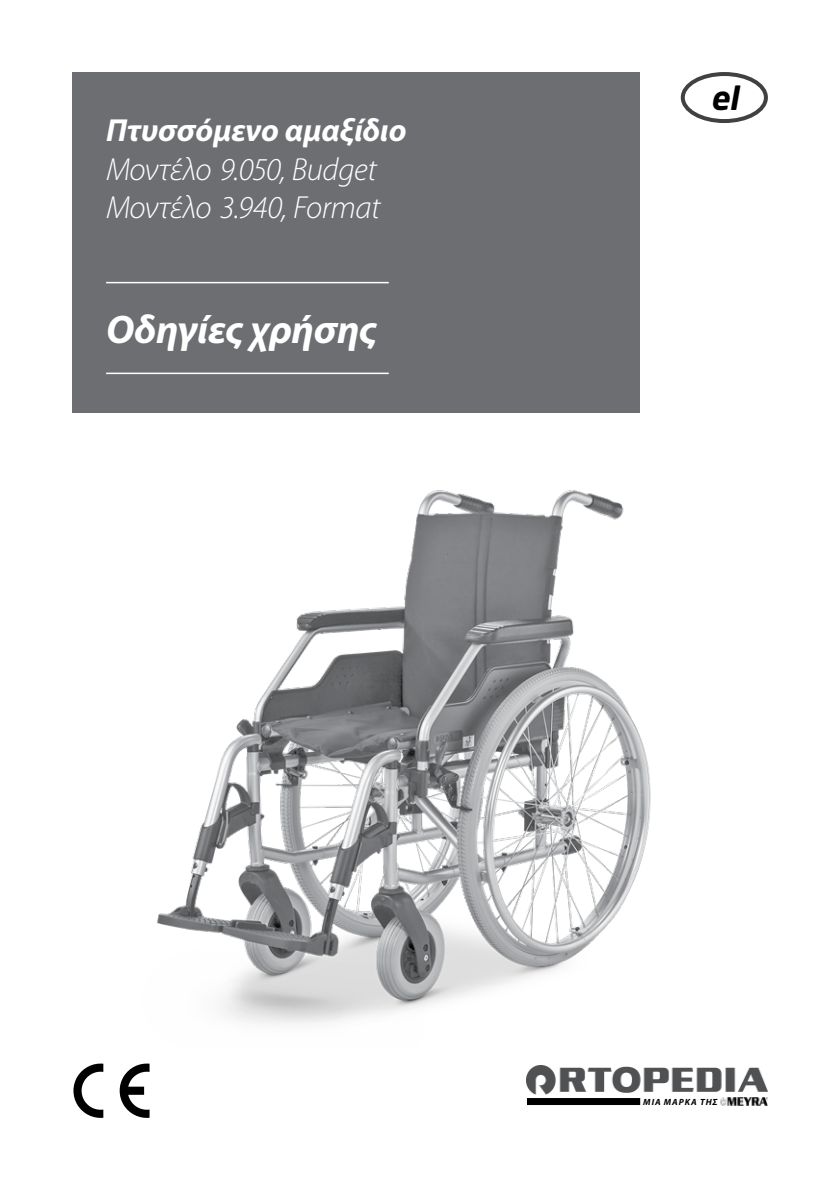
<style>
.page{position:relative;width:840px;height:1191px;background:#fff}
.page>*{position:absolute;margin:0;border:0;box-sizing:border-box;transform-origin:0 0}
.t1{font:italic 700 40px "Myriad Pro";letter-spacing:-.005em;color:#fff}
.t2{font:italic 300 32px/38.4px "Myriad Pro";letter-spacing:-.015em;color:#fff}
.t3{font:italic 700 32px "Myriad Pro";color:#fff}
.t4{font:italic 700 32px "Neo Sans Std";color:#000}
.t5{font:italic 700 9px "Myriad Pro";letter-spacing:.105em;color:#000}
</style>
<div class="page">
<div style="left:72px;top:72px;width:567px;height:340px;background:#6d6e71"></div>
<img style="left:156px;top:490px;width:495px;height:535px">
<div style="left:680px;top:72px;width:87px;height:51px;border:4px solid #414042;border-radius:50%"></div>
<svg style="left:73px;top:1063px;width:30px;height:55px"></svg>
<svg style="left:119px;top:1063px;width:30px;height:55px"></svg>
<hr style="left:106px;top:282px;width:282px;height:1px;background:#fff">
<hr style="left:106px;top:372px;width:282px;height:2px;background:#fff">
<img style="left:526px;top:1065px;width:241px;height:29px">
<div style="left:526px;top:1098px;width:113px;height:7px;background:#000"></div>
<img style="left:720px;top:1098px;width:47px;height:7px">
<p class="t3" style="left:106px;top:110px;width:302px">Πτυσσόμενο αμαξίδιο</p>
<p class="t2" style="left:106px;top:151px;width:276px">Μοντέλο 9.050, Budget<br>Μοντέλο 3.940, Format</p>
<p class="t1" style="left:106px;top:303px;width:272px">Οδηγίες χρήσης</p>
<p class="t4" style="left:710px;top:77px;width:29px">el</p>
<p class="t5" style="left:643px;top:1096px;width:76px">ΜΙΑ ΜΆΡΚΑ ΤΗΣ</p>
</div>
